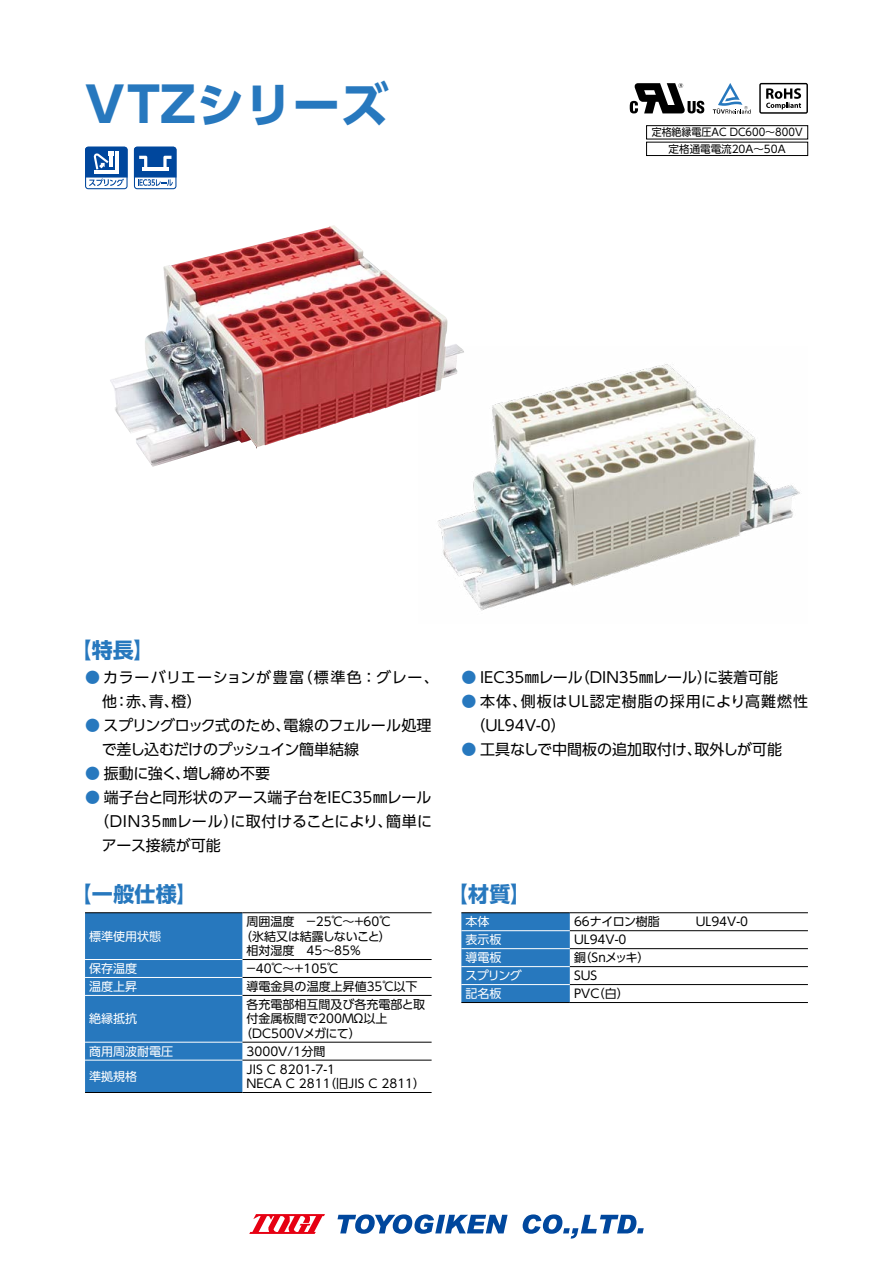
<style>
.page{position:relative;width:893px;height:1263px;background:#fff}
.page>*{position:absolute;margin:0;border:0;box-sizing:border-box;transform-origin:0 0}
.t1{font:700 48px "UD Shin Go Pro";color:#2778be}
.t2{font:700 21px "UD Shin Go Pro";letter-spacing:.005em;color:#2778be}
.t3{font:15px "UD Shin Go Pro";color:#000}
.t4{font:15px/24px "UD Shin Go Pro";letter-spacing:-.025em;color:#000}
.t5{font:15px/24px "UD Shin Go Pro";letter-spacing:.065em;color:#000}
.t6{font:15px/24px "UD Shin Go Pro";letter-spacing:.06em;color:#000}
.t7{font:15px "UD Shin Go Pro";letter-spacing:-.03em;color:#000}
.t8{font:12px/14.4px "UD Shin Go Pro";color:#000}
.t9{font:12px "UD Shin Go Pro";color:#fff}
.t10{font:10.5px/16.5px "UD Shin Go Pro";color:#000;text-align:center;scale:.95 1}
.s1{color:#2778be}
</style>
<div class="page">
<div style="left:85px;top:913px;width:157px;height:179px;background:#2778be"></div>
<hr style="left:242px;top:912px;width:190px;height:1px;background:#000">
<hr style="left:242px;top:959px;width:190px;height:1px;background:#000">
<hr style="left:242px;top:977px;width:190px;height:1px;background:#000">
<hr style="left:242px;top:995px;width:190px;height:1px;background:#000">
<hr style="left:242px;top:1042px;width:190px;height:1px;background:#000">
<hr style="left:242px;top:1060px;width:190px;height:1px;background:#000">
<hr style="left:242px;top:1092px;width:190px;height:1px;background:#000">
<hr style="left:85px;top:959px;width:157px;height:1px;background:#fff">
<hr style="left:85px;top:977px;width:157px;height:1px;background:#fff">
<hr style="left:85px;top:995px;width:157px;height:1px;background:#fff">
<hr style="left:85px;top:1042px;width:157px;height:1px;background:#fff">
<hr style="left:85px;top:1060px;width:157px;height:1px;background:#fff">
<hr style="left:85px;top:912px;width:157px;height:1px;background:#000">
<hr style="left:85px;top:1092px;width:157px;height:1px;background:#000">
<svg style="left:461px;top:913px;width:109px;height:89px;background:#2979be"></svg>
<hr style="left:570px;top:930px;width:238px;height:1px;background:#000">
<hr style="left:570px;top:948px;width:238px;height:1px;background:#000">
<hr style="left:570px;top:966px;width:238px;height:1px;background:#000">
<hr style="left:570px;top:984px;width:238px;height:1px;background:#000">
<hr style="left:461px;top:930px;width:109px;height:1px;background:#fff">
<hr style="left:461px;top:948px;width:109px;height:1px;background:#fff">
<hr style="left:461px;top:966px;width:109px;height:1px;background:#fff">
<hr style="left:461px;top:984px;width:109px;height:1px;background:#fff">
<hr style="left:461px;top:912px;width:109px;height:1px;background:#000">
<hr style="left:570px;top:912px;width:238px;height:1px;background:#000">
<hr style="left:461px;top:1002px;width:109px;height:1px;background:#000">
<hr style="left:570px;top:1002px;width:238px;height:1px;background:#000">
<img style="left:110px;top:225px;width:350px;height:242px">
<div style="left:646px;top:125px;width:162px;height:14px;border:1px solid #000"></div>
<div style="left:646px;top:142px;width:162px;height:14px;border:1px solid #000"></div>
<img style="left:419px;top:347px;width:381px;height:264px">
<svg style="left:134px;top:147px;width:42px;height:42px"></svg>
<hr style="left:142px;top:167px;width:27px;height:4px;background:#fff">
<svg style="left:85px;top:147px;width:43px;height:42px"></svg>
<svg style="left:759px;top:83px;width:49px;height:31px"></svg>
<svg style="left:713px;top:83px;width:38px;height:31px"></svg>
<svg style="left:630px;top:83px;width:74px;height:30px"></svg>
<svg style="left:337px;top:1214px;width:171px;height:20px"></svg>
<svg style="left:523px;top:1214px;width:121px;height:24px"></svg>
<svg style="left:249px;top:1214px;width:76px;height:20px"></svg>
<h1 class="t1" style="left:85px;top:66px;width:305px">VTZシリーズ</h1>
<p class="t10" style="left:652px;top:124px;width:160px">定格絶縁電圧AC DC600～800V定格通電電流20A～50A</p>
<h2 class="t2" style="left:71px;top:633px;width:85px">【特長】</h2>
<p class="t6" style="left:102px;top:665px;width:338px;text-indent:-17px"><span class="s1">●</span> カラーバリエーションが豊富（標準色：グレー、他：赤、青、橙）</p>
<p class="t4" style="left:102px;top:713px;width:331px;text-indent:-17px"><span class="s1">●</span> スプリングロック式のため、電線のフェルール処理で差し込むだけのプッシュイン簡単結線</p>
<p class="t7" style="left:85px;top:761px;width:187px"><span class="s1">●</span> 振動に強く、増し締め不要</p>
<p class="t3" style="left:85px;top:785px;width:348px"><span class="s1">●</span> 端子台と同形状のアース端子台をIEC35㎜レール</p>
<p class="t3" style="left:94px;top:809px;width:340px">（DIN35㎜レール）に取付けることにより、簡単に</p>
<p class="t3" style="left:102px;top:833px;width:120px">アース接続が可能</p>
<h2 class="t2" style="left:71px;top:877px;width:128px">【一般仕様】</h2>
<p class="t9" style="left:89px;top:926px;width:73px">標準使用状態</p>
<p class="t8" style="left:247px;top:914px;width:146px">周囲温度　－25℃～+60℃</p>
<p class="t8" style="left:240px;top:928px;width:152px">（氷結又は結露しないこと）</p>
<p class="t8" style="left:247px;top:943px;width:116px">相対湿度　45～85％</p>
<p class="t9" style="left:89px;top:959px;width:49px">保存温度</p>
<p class="t8" style="left:245px;top:961px;width:96px">－40℃～+105℃</p>
<p class="t9" style="left:89px;top:977px;width:49px">温度上昇</p>
<p class="t8" style="left:247px;top:979px;width:172px">導電金具の温度上昇値35℃以下</p>
<p class="t9" style="left:89px;top:1009px;width:49px">絶縁抵抗</p>
<p class="t8" style="left:247px;top:997px;width:180px">各充電部相互間及び各充電部と取</p>
<p class="t8" style="left:247px;top:1011px;width:142px">付金属板間で200MΩ以上</p>
<p class="t8" style="left:240px;top:1026px;width:122px">（DC500Vメガにて）</p>
<p class="t9" style="left:89px;top:1041px;width:85px">商用周波耐電圧</p>
<p class="t8" style="left:247px;top:1043px;width:80px">3000V/1分間</p>
<p class="t9" style="left:89px;top:1066px;width:49px">準拠規格</p>
<p class="t8" style="left:247px;top:1061px;width:180px">JIS C 8201-7-1<br>NECA C 2811（旧JIS C 2811）</p>
<p class="t3" style="left:461px;top:665px;width:318px"><span class="s1">●</span> IEC35㎜レール（DIN35㎜レール）に装着可能</p>
<p class="t5" style="left:470px;top:689px;width:339px;text-indent:-9px"><span class="s1">●</span> 本体、側板はUL認定樹脂の採用により高難燃性（UL94V-0）</p>
<p class="t3" style="left:461px;top:737px;width:322px"><span class="s1">●</span> 工具なしで中間板の追加取付け、取外しが可能</p>
<h2 class="t2" style="left:447px;top:877px;width:85px">【材質】</h2>
<p class="t9" style="left:466px;top:912px;width:25px">本体</p>
<p class="t8" style="left:574px;top:914px;width:175px">66ナイロン樹脂　　　UL94V-0</p>
<p class="t9" style="left:466px;top:930px;width:37px">表示板</p>
<p class="t8" style="left:574px;top:932px;width:54px">UL94V-0</p>
<p class="t9" style="left:466px;top:948px;width:37px">導電板</p>
<p class="t8" style="left:574px;top:950px;width:77px">銅（Snメッキ）</p>
<p class="t9" style="left:465px;top:966px;width:58px">スプリング</p>
<p class="t8" style="left:574px;top:968px;width:25px">SUS</p>
<p class="t9" style="left:466px;top:984px;width:37px">記名板</p>
<p class="t8" style="left:574px;top:986px;width:56px">PVC（白）</p>
</div>
